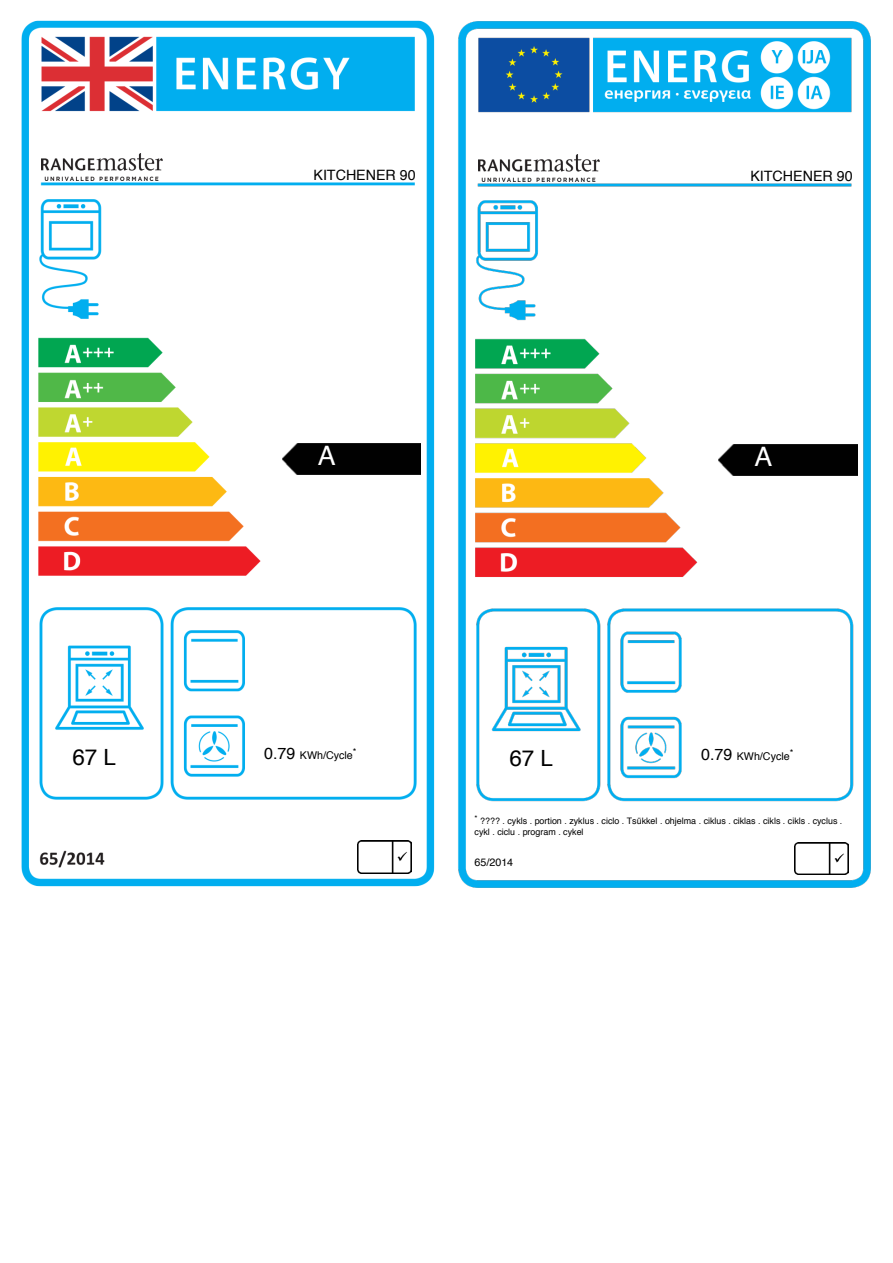
<style>
.page{position:relative;width:893px;height:1263px;background:#fff}
.page>*{position:absolute;margin:0;border:0;box-sizing:border-box;transform-origin:0 0}
.t1{font:26.7px "Helvetica";color:#fff}
.t2{font:22.35px "Helvetica";color:#000}
.t3{font:14.25px "Helvetica";color:#000}
.t4{font:10.65px "Helvetica";color:#000}
.t5{font:8.85px/10.9px "Helvetica";color:#000}
.s1{font-size:16.05px}
</style>
<div class="page">
<img style="left:21px;top:20px;width:414px;height:867px">
<img style="left:41px;top:153px;width:122px;height:27px">
<img style="left:282px;top:443px;width:138px;height:31px">
<img style="left:358px;top:841px;width:53px;height:33px">
<img style="left:458px;top:21px;width:413px;height:867px">
<img style="left:478px;top:154px;width:122px;height:27px">
<img style="left:719px;top:444px;width:138px;height:31px">
<img style="left:795px;top:842px;width:53px;height:33px">
<p class="t3" style="left:313px;top:164px;width:104px">KITCHENER 90</p>
<p class="t1" style="left:318px;top:435px;width:19px">A</p>
<p class="t3" style="left:750px;top:165px;width:104px">KITCHENER 90</p>
<p class="t1" style="left:755px;top:436px;width:19px">A</p>
<p class="t2" style="left:72px;top:739px;width:45px">67 L</p>
<p class="t4" style="left:264px;top:746px;width:94px"><span class="s1">0.79</span> KWh/Cycle<sup>*</sup></p>
<p class="t2" style="left:509px;top:741px;width:45px">67 L</p>
<p class="t4" style="left:701px;top:748px;width:94px"><span class="s1">0.79</span> KWh/Cycle<sup>*</sup></p>
<p class="t5" style="left:475px;top:816px;width:369px"><sup>*</sup> ???? . cykls . portion . zyklus . ciclo . Tsükkel . ohjelma . ciklus . ciklas . cikls . cikls . cyclus . cykl . ciclu . program . cykel</p>
<p class="t4" style="left:475px;top:854px;width:40px">65/2014</p>
</div>
